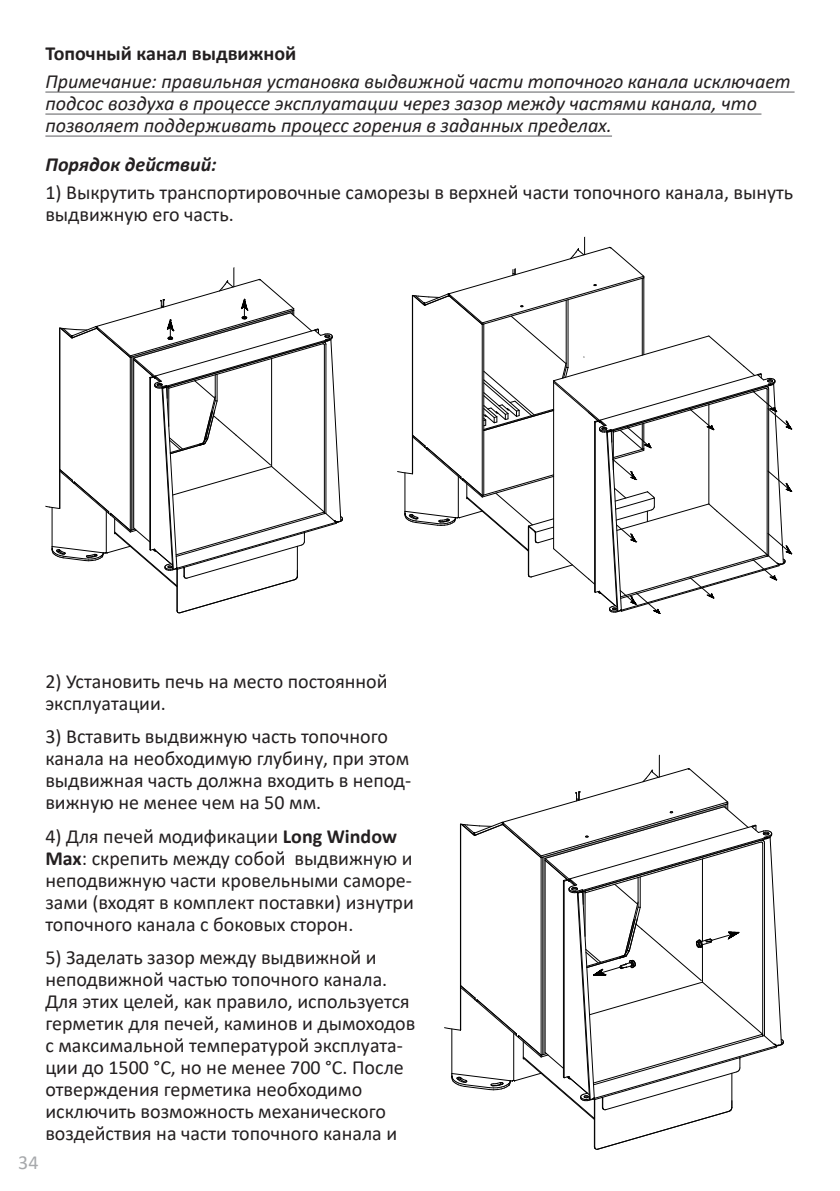
<style>
.page{position:relative;width:840px;height:1191px;background:#fff}
.page>*{position:absolute;margin:0;border:0;box-sizing:border-box;transform-origin:0 0}
.t1{font:20px/22px "Calibri";color:#231f20}
.t2{font:italic 20px/22px "Calibri";color:#231f20}
.t3{font:700 20px "Calibri";color:#231f20}
.t4{font:italic 700 20px "Calibri";color:#231f20}
.t5{font:20px "Calibri";color:#a7a9ac}
.s1{font-weight:700}
</style>
<div class="page">
<hr style="left:45px;top:92px;width:749px;height:1px;background:#5c5d60">
<hr style="left:45px;top:114px;width:716px;height:1px;background:#5c5d60">
<hr style="left:45px;top:136px;width:566px;height:1px;background:#5c5d60">
<svg style="left:45px;top:267px;width:298px;height:346px"></svg>
<svg style="left:397px;top:236px;width:395px;height:378px"></svg>
<hr style="left:658px;top:745px;width:1px;height:32px;background:#000">
<svg style="left:444px;top:750px;width:339px;height:400px"></svg>
<p class="t3" style="left:45px;top:40px;width:252px">Топочный канал выдвижной</p>
<p class="t2" style="left:45px;top:70px;width:746px">Примечание: правильная установка выдвижной части топочного канала исключает подсос воздуха в процессе эксплуатации через зазор между частями канала, что позволяет поддерживать процесс горения в заданных пределах.</p>
<p class="t4" style="left:45px;top:150px;width:173px">Порядок действий:</p>
<p class="t1" style="left:45px;top:181px;width:749px">1) Выкрутить транспортировочные саморезы в верхней части топочного канала, вынуть выдвижную его часть.</p>
<p class="t1" style="left:45px;top:670px;width:343px">2) Установить печь на место постоянной эксплуатации.</p>
<p class="t1" style="left:45px;top:725px;width:367px">3) Вставить выдвижную часть топочного канала на необходимую глубину, при этом выдвижная часть должна входить в непод&shy;вижную не менее чем на 50 мм.</p>
<p class="t1" style="left:45px;top:824px;width:370px">4) Для печей модификации <span class="s1">Long Window Max</span>: скрепить между собой выдвижную и неподвижную части кровельными саморе&shy;зами (входят в комплект поставки) изнутри топочного канала с боковых сторон.</p>
<p class="t1" style="left:45px;top:946px;width:371px">5) Заделать зазор между выдвижной и неподвижной частью топочного канала.<br>Для этих целей, как правило, используется герметик для печей, каминов и дымоходов с максимальной температурой эксплуата&shy;ции до 1500 °C, но не менее 700 °C. После отверждения герметика необходимо исключить возможность механического воздействия на части топочного канала и</p>
<p class="t5" style="left:18px;top:1150px;width:22px">34</p>
</div>
